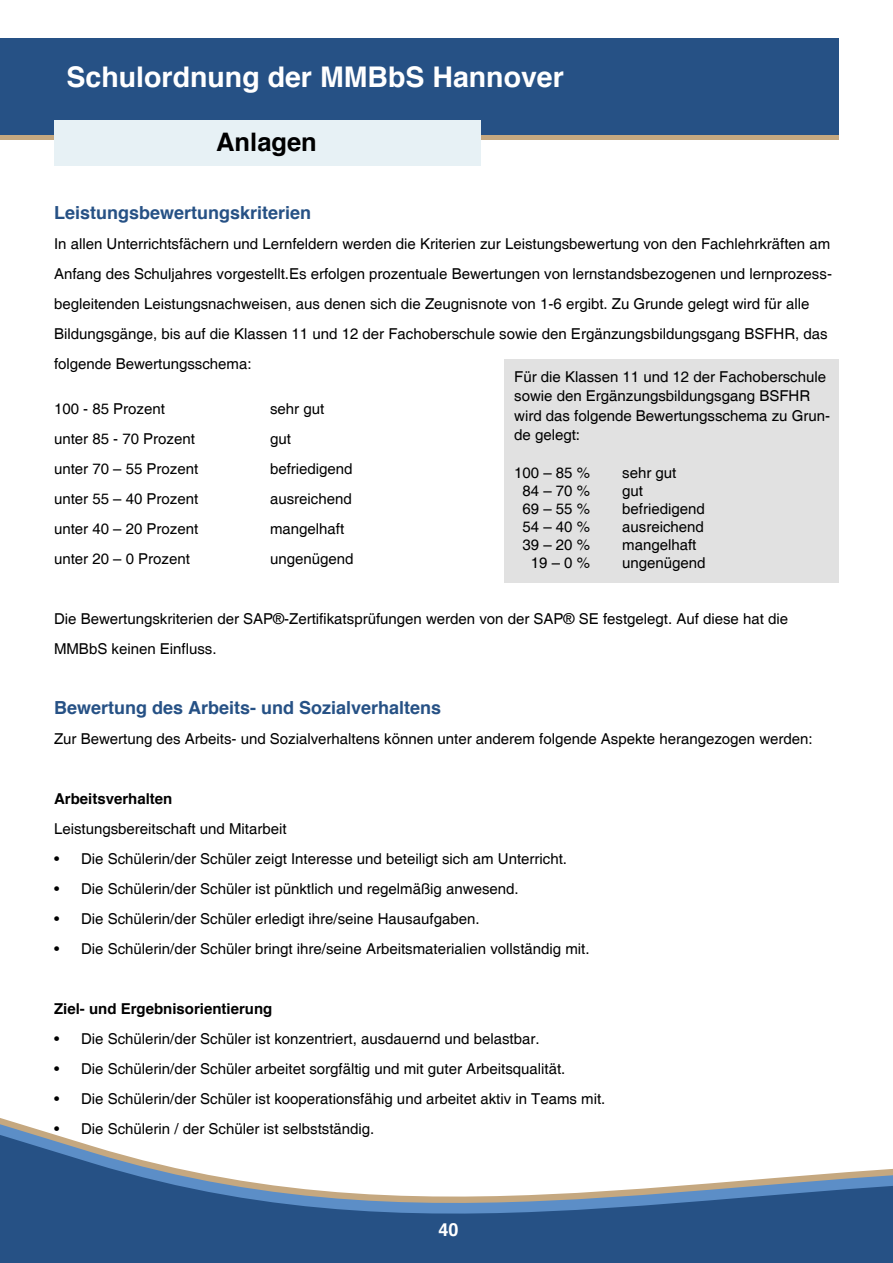
<style>
.page{position:relative;width:893px;height:1263px;background:#fff}
.page>*{position:absolute;margin:0;border:0;box-sizing:border-box;transform-origin:0 0}
.t1{font:700 28.5px "Helvetica";color:#fff}
.t2{font:700 25.5px "Helvetica";color:#000}
.t3{font:700 18px "Helvetica";color:#265185}
.t4{font:700 18px "Helvetica";color:#fff}
.t5{font:15px/30px "Helvetica";color:#000}
.t6{font:700 15px "Helvetica";color:#000}
</style>
<div class="page">
<div style="left:0;top:44px;width:839px;height:96px;background:#c5a880"></div>
<div style="left:0;top:38px;width:839px;height:97px;background:#265185"></div>
<div style="left:54px;top:120px;width:426px;height:45px;background:#e7f1f5"></div>
<svg style="left:0;top:1118px;width:893px;height:145px"></svg>
<div style="left:505px;top:359px;width:334px;height:224px;background:#e1e1e1"></div>
<h1 class="t1" style="left:67px;top:59px;width:499px">Schulordnung der MMBbS Hannover</h1>
<h2 class="t2" style="left:216px;top:126px;width:102px">Anlagen</h2>
<p class="t3" style="left:54px;top:201px;width:259px">Leistungsbewertungskriterien</p>
<p class="t5" style="left:54px;top:229px;width:779px">In allen Unterrichtsfächern und Lernfeldern werden die Kriterien zur Leistungsbewertung von den Fachlehrkräften am Anfang des Schuljahres vorgestellt.Es erfolgen prozentuale Bewertungen von lernstandsbezogenen und lernprozess&shy;begleitenden Leistungsnachweisen, aus denen sich die Zeugnisnote von 1-6 ergibt. Zu Grunde gelegt wird für alle Bildungsgänge, bis auf die Klassen 11 und 12 der Fachoberschule sowie den Ergänzungsbildungsgang BSFHR, das folgende Bewertungsschema:</p>
<p class="t5" style="left:54px;top:394px;width:112px">100 - 85 Prozent</p>
<p class="t5" style="left:270px;top:394px;width:56px">sehr gut</p>
<p class="t5" style="left:54px;top:424px;width:142px">unter 85 - 70 Prozent</p>
<p class="t5" style="left:270px;top:424px;width:22px">gut</p>
<p class="t5" style="left:54px;top:454px;width:146px">unter 70 – 55 Prozent</p>
<p class="t5" style="left:270px;top:454px;width:84px">befriedigend</p>
<p class="t5" style="left:54px;top:484px;width:146px">unter 55 – 40 Prozent</p>
<p class="t5" style="left:270px;top:484px;width:83px">ausreichend</p>
<p class="t5" style="left:54px;top:514px;width:146px">unter 40 – 20 Prozent</p>
<p class="t5" style="left:270px;top:514px;width:76px">mangelhaft</p>
<p class="t5" style="left:54px;top:544px;width:137px">unter 20 – 0 Prozent</p>
<p class="t5" style="left:270px;top:544px;width:85px">ungenügend</p>
<p class="t5" style="left:514px;top:367px;width:317px;line-height:19.5px">Für die Klassen 11 und 12 der Fachoberschule sowie den Ergänzungsbildungsgang BSFHR wird das folgende Bewertungsschema zu Grun&shy;de gelegt:</p>
<p class="t5" style="left:514px;top:458px;width:77px">100 – 85 %</p>
<p class="t5" style="left:622px;top:458px;width:56px">sehr gut</p>
<p class="t5" style="left:522px;top:476px;width:69px">84 – 70 %</p>
<p class="t5" style="left:622px;top:476px;width:22px">gut</p>
<p class="t5" style="left:522px;top:494px;width:69px">69 – 55 %</p>
<p class="t5" style="left:622px;top:494px;width:84px">befriedigend</p>
<p class="t5" style="left:522px;top:512px;width:69px">54 – 40 %</p>
<p class="t5" style="left:622px;top:512px;width:83px">ausreichend</p>
<p class="t5" style="left:522px;top:530px;width:69px">39 – 20 %</p>
<p class="t5" style="left:622px;top:530px;width:76px">mangelhaft</p>
<p class="t5" style="left:531px;top:548px;width:61px">19 – 0 %</p>
<p class="t5" style="left:622px;top:548px;width:85px">ungenügend</p>
<p class="t5" style="left:54px;top:604px;width:736px">Die Bewertungskriterien der SAP®-Zertifikatsprüfungen werden von der SAP® SE festgelegt. Auf diese hat die<br>MMBbS keinen Einfluss.</p>
<p class="t3" style="left:54px;top:696px;width:389px">Bewertung des Arbeits- und Sozialverhaltens</p>
<p class="t5" style="left:54px;top:724px;width:760px">Zur Bewertung des Arbeits- und Sozialverhaltens können unter anderem folgende Aspekte herangezogen werden:</p>
<p class="t6" style="left:54px;top:789px;width:120px">Arbeitsverhalten</p>
<p class="t5" style="left:54px;top:814px;width:234px">Leistungsbereitschaft und Mitarbeit</p>
<p class="t5" style="left:54px;top:844px;width:515px">• Die Schülerin/der Schüler zeigt Interesse und beteiligt sich am Unterricht.</p>
<p class="t5" style="left:54px;top:874px;width:466px">• Die Schülerin/der Schüler ist pünktlich und regelmäßig anwesend.</p>
<p class="t5" style="left:54px;top:904px;width:427px">• Die Schülerin/der Schüler erledigt ihre/seine Hausaufgaben.</p>
<p class="t5" style="left:54px;top:934px;width:537px">• Die Schülerin/der Schüler bringt ihre/seine Arbeitsmaterialien vollständig mit.</p>
<p class="t6" style="left:54px;top:999px;width:220px">Ziel- und Ergebnisorientierung</p>
<p class="t5" style="left:54px;top:1024px;width:487px">• Die Schülerin/der Schüler ist konzentriert, ausdauernd und belastbar.</p>
<p class="t5" style="left:54px;top:1054px;width:513px">• Die Schülerin/der Schüler arbeitet sorgfältig und mit guter Arbeitsqualität.</p>
<p class="t5" style="left:54px;top:1084px;width:553px">• Die Schülerin/der Schüler ist kooperationsfähig und arbeitet aktiv in Teams mit.</p>
<p class="t5" style="left:54px;top:1114px;width:322px">• Die Schülerin / der Schüler ist selbstständig.</p>
<p class="t4" style="left:438px;top:1218px;width:22px">40</p>
</div>
